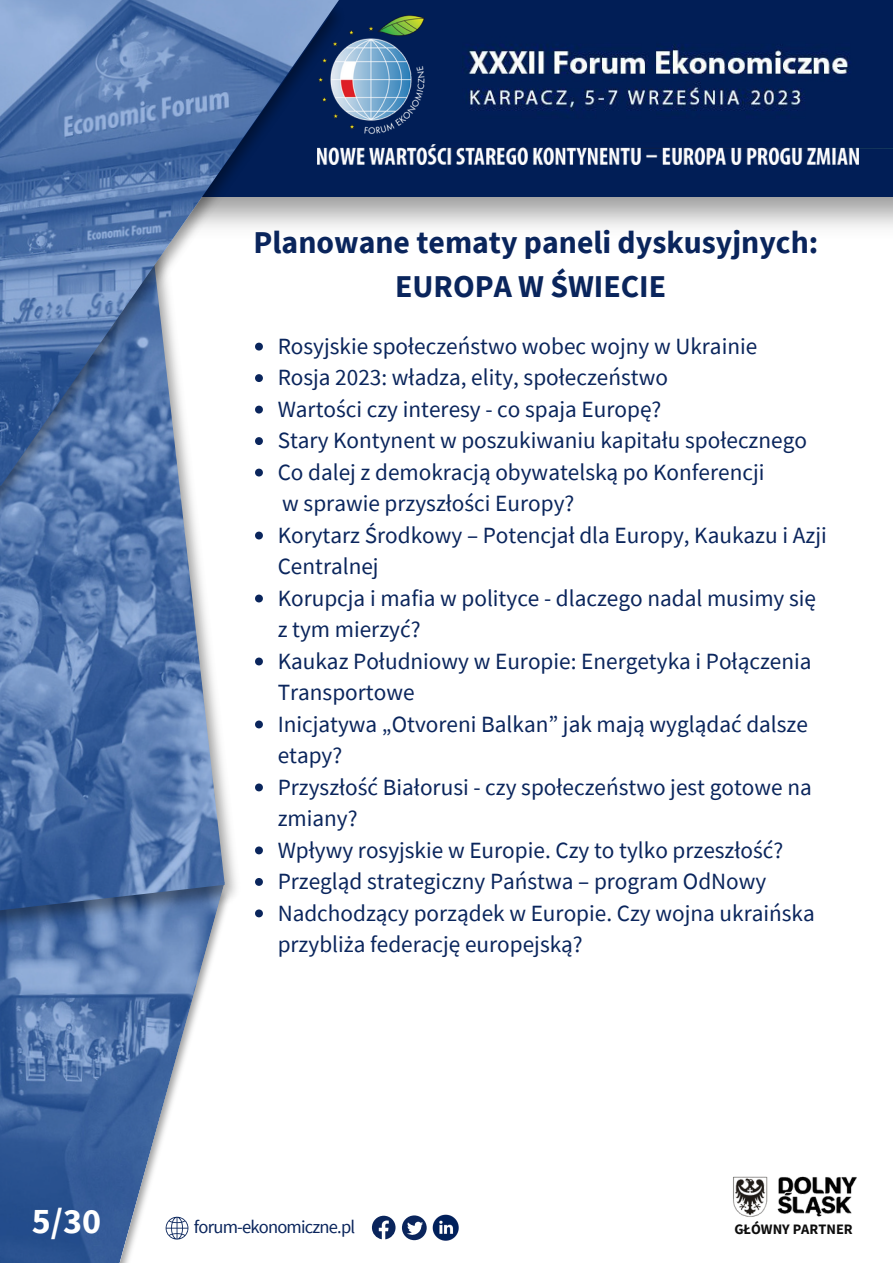
<style>
.page{position:relative;width:893px;height:1264px;background:#fff}
.page>*{position:absolute;margin:0;border:0;box-sizing:border-box;transform-origin:0 0}
.t1{font:700 36px "Source Sans Pro";color:#fff}
.t2{font:700 31.8px "Source Sans Pro";color:#0a255c}
.t3{font:23.25px/31.5px "Source Sans Pro";color:#0a255c}
.t4{font:18.45px "Source Sans Pro";letter-spacing:-.045em;color:#0a255c}
.t5{font:700 14.4px "Source Sans Pro";color:#0d0d0d}
</style>
<div class="page">
<div style="left:376px;top:148px;width:516px;height:49px;background:#011e56"></div>
<img style="left:0;top:957px;width:212px;height:305px">
<img style="left:225px;top:602px;width:36px;height:316px">
<img style="left:0;top:563px;width:225px;height:394px">
<img style="left:0;top:164px;width:376px;height:399px">
<img style="left:0;top:0;width:340px;height:486px">
<svg style="left:165px;top:1216px;width:24px;height:23px"></svg>
<svg style="left:372px;top:1215px;width:23px;height:24px"></svg>
<svg style="left:402px;top:1215px;width:24px;height:25px"></svg>
<img style="left:432px;top:1214px;width:27px;height:27px">
<img style="left:733px;top:1176px;width:124px;height:41px">
<svg style="left:255px;top:343px;width:8px;height:7px"></svg>
<svg style="left:255px;top:374px;width:8px;height:8px"></svg>
<svg style="left:255px;top:405px;width:8px;height:8px"></svg>
<svg style="left:255px;top:437px;width:8px;height:8px"></svg>
<svg style="left:255px;top:468px;width:8px;height:8px"></svg>
<svg style="left:255px;top:531px;width:8px;height:8px"></svg>
<svg style="left:255px;top:594px;width:8px;height:8px"></svg>
<svg style="left:255px;top:657px;width:8px;height:8px"></svg>
<svg style="left:255px;top:720px;width:8px;height:8px"></svg>
<svg style="left:255px;top:783px;width:8px;height:8px"></svg>
<svg style="left:255px;top:846px;width:8px;height:8px"></svg>
<svg style="left:255px;top:878px;width:8px;height:7px"></svg>
<svg style="left:255px;top:909px;width:8px;height:8px"></svg>
<img style="left:465px;top:0;width:427px;height:148px">
<img style="left:267px;top:0;width:198px;height:154px">
<img style="left:318px;top:144px;width:540px;height:20px">
<p class="t2" style="left:253px;top:222px;width:566px">Planowane tematy paneli dyskusyjnych:</p>
<p class="t2" style="left:395px;top:266px;width:272px">EUROPA W ŚWIECIE</p>
<p class="t3" style="left:278px;top:330px;width:481px">Rosyjskie społeczeństwo wobec wojny w Ukrainie</p>
<p class="t3" style="left:278px;top:361px;width:392px">Rosja 2023: władza, elity, społeczeństwo</p>
<p class="t3" style="left:278px;top:393px;width:385px">Wartości czy interesy - co spaja Europę?</p>
<p class="t3" style="left:278px;top:424px;width:531px">Stary Kontynent w poszukiwaniu kapitału społecznego</p>
<p class="t3" style="left:278px;top:456px;width:488px">Co dalej z demokracją obywatelską po Konferencji w sprawie przyszłości Europy?</p>
<p class="t3" style="left:278px;top:519px;width:550px">Korytarz Środkowy – Potencjał dla Europy, Kaukazu i Azji<br>Centralnej</p>
<p class="t3" style="left:278px;top:582px;width:540px">Korupcja i mafia w polityce - dlaczego nadal musimy się z tym mierzyć?</p>
<p class="t3" style="left:278px;top:644px;width:535px">Kaukaz Południowy w Europie: Energetyka i Połączenia<br>Transportowe</p>
<p class="t3" style="left:278px;top:707px;width:532px">Inicjatywa „Otvoreni Balkan” jak mają wyglądać dalsze etapy?</p>
<p class="t3" style="left:278px;top:770px;width:535px">Przyszłość Białorusi - czy społeczeństwo jest gotowe na zmiany?</p>
<p class="t3" style="left:278px;top:833px;width:507px">Wpływy rosyjskie w Europie. Czy to tylko przeszłość?</p>
<p class="t3" style="left:278px;top:865px;width:490px">Przegląd strategiczny Państwa – program OdNowy</p>
<p class="t3" style="left:278px;top:896px;width:538px">Nadchodzący porządek w Europie. Czy wojna ukraińska przybliża federację europejską?</p>
<p class="t1" style="left:32px;top:1196px;width:71px">5/30</p>
<p class="t4" style="left:194px;top:1214px;width:163px">forum-ekonomiczne.pl</p>
<p class="t5" style="left:734px;top:1219px;width:120px">GŁÓWNY PARTNER</p>
</div>
